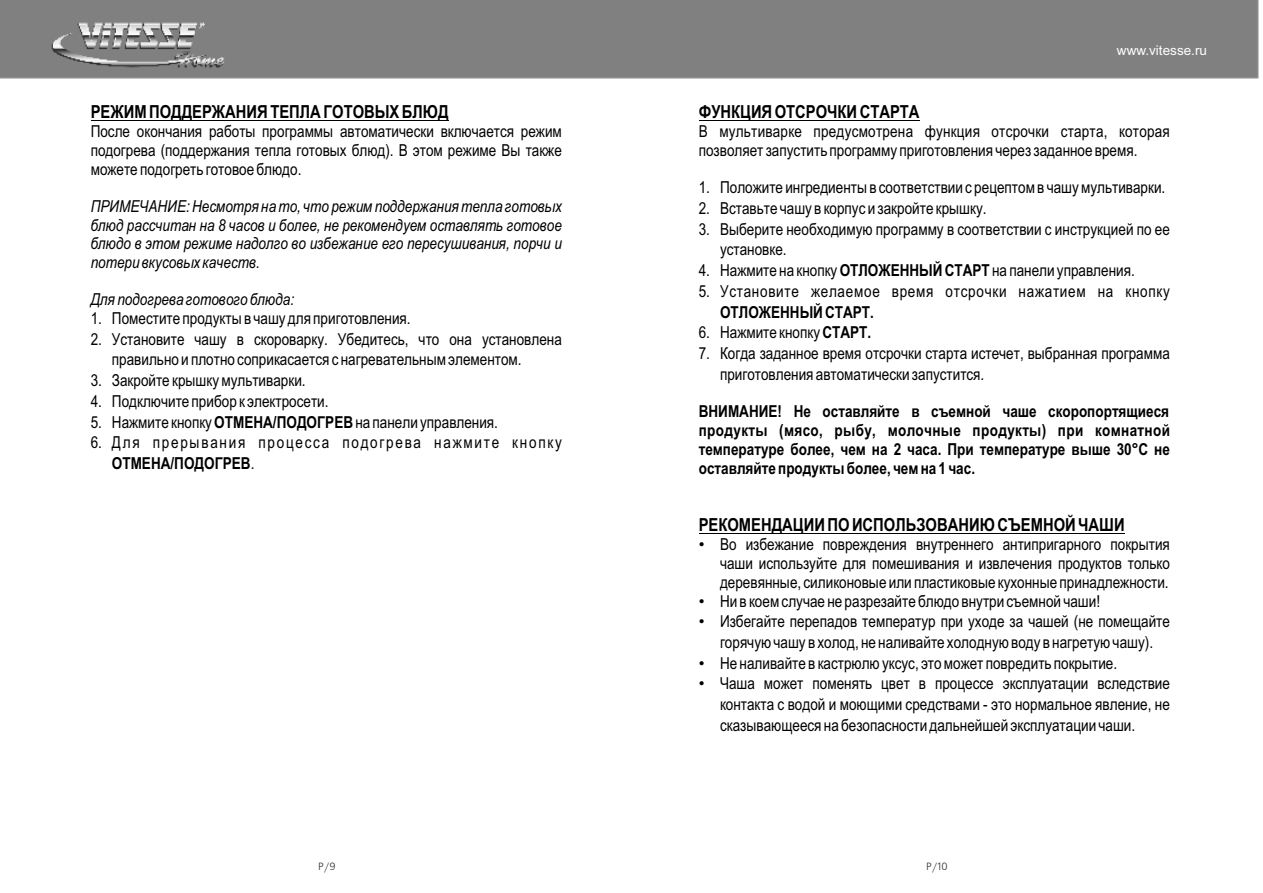
<style>
.page{position:relative;width:1263px;height:893px;background:#fff}
.page>*{position:absolute;margin:0;border:0;box-sizing:border-box;transform-origin:0 0}
.t1{font:700 18px "Arial Narrow";color:#000}
.t2{font:16.5px/20.7px "Arial Narrow";color:#000}
.t3{font:italic 16.5px/18.6px "Arial Narrow";color:#000;text-align:justify}
.t4{font:700 16.5px/18.9px "Arial Narrow";color:#000;text-align:justify}
.t5{font:16.5px/20.7px "Arial Narrow";letter-spacing:.105em;color:#000}
.t6{font:16.5px "Arial Narrow";letter-spacing:.045em;color:#000}
.t7{font:13.5px "Arial";color:#fefefe}
.t8{font:10.5px "Ukrainian Free Set";color:#2b2a29}
.s1{font-weight:700}
.s2{font-family:"Arial"}
</style>
<div class="page">
<div style="left:0;top:0;width:1259px;height:78px;background:#808080"></div>
<hr style="left:91px;top:120px;width:358px;height:1px;background:#000">
<hr style="left:699px;top:120px;width:220px;height:1px;background:#000">
<hr style="left:699px;top:533px;width:426px;height:1px;background:#000">
<p class="t1" style="left:91px;top:105px;width:359px">РЕЖИМ ПОДДЕРЖАНИЯ ТЕПЛА ГОТОВЫХ БЛЮД</p>
<p class="t2" style="left:91px;top:124px;width:473px;line-height:18.8px;text-align:justify">После окончания работы программы автоматически включается режим подогрева (поддержания тепла готовых блюд). В этом режиме Вы также можете подогреть готовое блюдо.</p>
<p class="t3" style="left:91px;top:199px;width:473px">ПРИМЕЧАНИЕ: Несмотря на то, что режим поддержания тепла готовых блюд рассчитан на 8 часов и более, не рекомендуем оставлять готовое блюдо в этом режиме надолго во избежание его пересушивания, порчи и потери вкусовых качеств.</p>
<p class="t3" style="left:91px;top:292px;width:205px">Для подогрева готового блюда:</p>
<p class="t2" style="left:91px;top:309px;width:321px">1. Поместите продукты в чашу для приготовления.</p>
<p class="t2" style="left:112px;top:330px;width:451px;text-indent:-21px">2. Установите чашу в скороварку. Убедитесь, что она установлена правильно и плотно соприкасается с нагревательным элементом.</p>
<p class="t2" style="left:91px;top:372px;width:216px">3. Закройте крышку мультиварки.</p>
<p class="t2" style="left:91px;top:392px;width:239px">4. Подключите прибор к электросети.</p>
<p class="t2" style="left:91px;top:413px;width:409px">5. Нажмите кнопку <span class="s1">ОТМЕНА/ПОДОГРЕВ</span>на панели управления.</p>
<p class="t5" style="left:112px;top:434px;width:451px;text-indent:-21px">6. Для прерывания процесса подогрева нажмите кнопку<br><span class="s1">ОТМЕНА/ПОДОГРЕВ</span>.</p>
<p class="t7" style="left:1117px;top:45px;width:92px">www.vitesse.ru</p>
<p class="t1" style="left:699px;top:105px;width:222px">ФУНКЦИЯ ОТСРОЧКИ СТАРТА</p>
<p class="t2" style="left:699px;top:124px;width:473px;line-height:18.8px">В мультиварке предусмотрена функция отсрочки старта, которая позволяет запустить программу приготовления через заданное время.</p>
<p class="t2" style="left:699px;top:179px;width:468px">1. Положите ингредиенты в соответствии с рецептом в чашу мультиварки.</p>
<p class="t2" style="left:699px;top:199px;width:289px">2. Вставьте чашу в корпус и закройте крышку.</p>
<p class="t2" style="left:720px;top:220px;width:451px;text-indent:-21px">3. Выберите необходимую программу в соответствии с инструкцией по ее установке.</p>
<p class="t2" style="left:699px;top:262px;width:437px">4. Нажмите на кнопку <span class="s1">ОТЛОЖЕННЫЙ СТАРТ</span> на панели управления.</p>
<p class="t6" style="left:699px;top:285px;width:473px">5. Установите желаемое время отсрочки нажатием на кнопку</p>
<p class="t4" style="left:720px;top:304px;width:155px">ОТЛОЖЕННЫЙ СТАРТ.</p>
<p class="t2" style="left:699px;top:324px;width:174px">6. Нажмите кнопку <span class="s1">СТАРТ.</span></p>
<p class="t2" style="left:720px;top:344px;width:451px;text-indent:-21px">7. Когда заданное время отсрочки старта истечет, выбранная программа приготовления автоматически запустится.</p>
<p class="t4" style="left:699px;top:403px;width:473px">ВНИМАНИЕ! Не оставляйте в съемной чаше скоропортящиеся продукты (мясо, рыбу, молочные продукты) при комнатной температуре более, чем на 2 часа. При температуре выше 30°С не оставляйте продукты более, чем на 1 час.</p>
<p class="t1" style="left:699px;top:518px;width:427px">РЕКОМЕНДАЦИИ ПО ИСПОЛЬЗОВАНИЮ СЪЕМНОЙ ЧАШИ</p>
<p class="t2" style="left:720px;top:537px;width:451px;line-height:18.8px;text-align:justify;text-indent:-21px"><span class="s2">•</span> Во избежание повреждения внутреннего антипригарного покрытия чаши используйте для помешивания и извлечения продуктов только деревянные, силиконовые или пластиковые кухонные принадлежности.</p>
<p class="t2" style="left:699px;top:592px;width:403px"><span class="s2">•</span> Ни в коем случае не разрезайте блюдо внутри съемной чаши!</p>
<p class="t2" style="left:699px;top:613px;width:473px;text-align:center"><span class="s2">•</span> Избегайте перепадов температур при уходе за чашей (не помещайте горячую чашу в холод, не наливайте холодную воду в нагретую чашу).</p>
<p class="t2" style="left:699px;top:654px;width:420px"><span class="s2">•</span> Не наливайте в кастрюлю уксус, это может повредить покрытие.</p>
<p class="t2" style="left:720px;top:675px;width:451px;text-align:justify;text-indent:-21px"><span class="s2">•</span> Чаша может поменять цвет в процессе эксплуатации вследствие контакта с водой и моющими средствами - это нормальное явление, не сказывающееся на безопасности дальнейшей эксплуатации чаши.</p>
<p class="t8" style="left:318px;top:862px;width:19px">P/9</p>
<p class="t8" style="left:926px;top:862px;width:23px">P/10</p>
</div>
